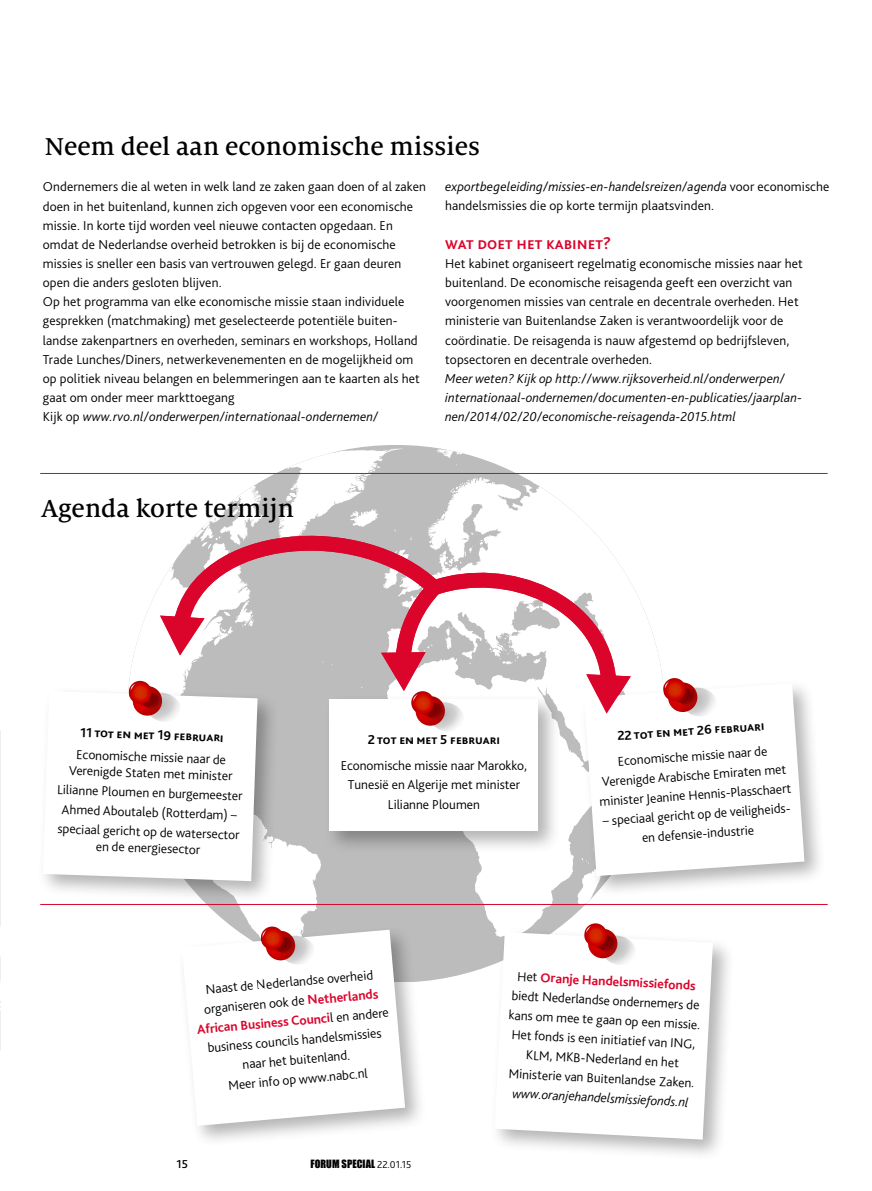
<style>
.page{position:relative;width:872px;height:1191px;background:#fff}
.page>*{position:absolute;margin:0;border:0;box-sizing:border-box;transform-origin:0 0}
.t1{font:500 27px "Milo Serif Pro";color:#000}
.t2{font:500 18px "Bliss 2";color:#db052c}
.t3{font:300 13.5px/19.2px "Bliss 2";letter-spacing:.01em;color:#000;text-align:center}
.t4{font:italic 300 13.5px/19.2px "Bliss 2";letter-spacing:.01em;color:#000}
.t5{font:700 13.5px "Bliss 2";color:#000}
.t6{font:500 12px "Bliss 2";color:#000}
.t7{font:10.5px "Impact";letter-spacing:.005em;color:#000}
.s1{font-style:italic}
.s2{font-weight:700;color:#db052c}
.s3{font-family:"Bliss 2";font-weight:300}
</style>
<div class="page">
<svg style="left:205px;top:448px;width:456px;height:510px"></svg>
<svg style="left:452px;top:448px;width:21px;height:3px"></svg>
<hr style="left:40px;top:904px;width:787px;height:1px;background:#db052c">
<hr style="left:40px;top:473px;width:787px;height:1px;background:#db052c">
<div style="left:38px;top:686px;width:242px;height:217px;background:#000;opacity:.3"></div>
<div style="left:579px;top:678px;width:247px;height:220px;background:#000;opacity:.3"></div>
<svg style="left:631px;top:683px;width:173px;height:193px"></svg>
<svg style="left:661px;top:669px;width:58px;height:69px"></svg>
<div style="left:489px;top:927px;width:246px;height:234px;background:#000;opacity:.3"></div>
<svg style="left:494px;top:932px;width:219px;height:207px"></svg>
<svg style="left:581px;top:903px;width:57px;height:82px"></svg>
<div style="left:177px;top:924px;width:250px;height:223px;background:#000;opacity:.3"></div>
<svg style="left:182px;top:929px;width:223px;height:196px"></svg>
<svg style="left:258px;top:903px;width:59px;height:84px"></svg>
<svg style="left:43px;top:518px;width:588px;height:363px"></svg>
<h1 class="t1" style="left:45px;top:131px;width:437px">Neem deel aan economische missies</h1>
<p class="t3" style="left:43px;top:177px;width:385px;text-align:left">Ondernemers die al weten in welk land ze zaken gaan doen of al zaken doen in het buitenland, kunnen zich opgeven voor een economische missie. In korte tijd worden veel nieuwe contacten opgedaan. En omdat de Nederlandse overheid betrokken is bij de economische missies is sneller een basis van vertrouwen gelegd. Er gaan deuren open die anders gesloten blijven.<br>Op het programma van elke economische missie staan individuele gesprekken (matchmaking) met geselecteerde potentiële buiten&shy;landse zakenpartners en overheden, seminars en workshops, Holland Trade Lunches/Diners, netwerkevenementen en de mogelijkheid om op politiek niveau belangen en belemmeringen aan te kaarten als het gaat om onder meer markttoegang<br>Kijk op <span class="s1">www.rvo.nl/onderwerpen/internationaal-ondernemen/</span></p>
<p class="t3" style="left:445px;top:177px;width:386px;text-align:left"><span class="s1">exportbegeleiding/missies-en-handelsreizen/agenda</span> voor economische handelsmissies die op korte termijn plaatsvinden.</p>
<h2 class="t2" style="left:445px;top:232px;width:168px">wat doet het kabinet?</h2>
<p class="t3" style="left:445px;top:253px;width:359px;text-align:left">Het kabinet organiseert regelmatig economische missies naar het buitenland. De economische reisagenda geeft een overzicht van voorgenomen missies van centrale en decentrale overheden. Het ministerie van Buitenlandse Zaken is verantwoordelijk voor de coördinatie. De reisagenda is nauw afgestemd op bedrijfsleven, topsectoren en decentrale overheden.</p>
<p class="t4" style="left:445px;top:368px;width:358px">Meer weten? Kijk op http://www.rijksoverheid.nl/onderwerpen/ internationaal-ondernemen/documenten-en-publicaties/jaarplan&shy;nen/2014/02/20/economische-reisagenda-2015.html</p>
<h1 class="t1" style="left:41px;top:493px;width:254px">Agenda korte termijn</h1>
<p class="t5" style="left:81px;top:724px;width:145px;rotate:2deg">11 tot en met 19 februari</p>
<p class="t3" style="left:70px;top:745px;width:165px;line-height:16.2px;rotate:2deg">Economische missie naar de<br>Verenigde Staten met minister</p>
<p class="t3" style="left:58px;top:779px;width:187px;text-align:left;rotate:2deg">Lilianne Ploumen en burgemeester<br>Ahmed Aboutaleb (Rotterdam) – speciaal gericht op de watersector</p>
<p class="t3" style="left:96px;top:836px;width:106px;rotate:2deg">en de energiesector</p>
<p class="t5" style="left:368px;top:731px;width:134px">2 tot en met 5 februari</p>
<p class="t3" style="left:341px;top:755px;width:188px">Economische missie naar Marokko,<br>Tunesië en Algerije met minister<br>Lilianne Ploumen</p>
<p class="t5" style="left:617px;top:727px;width:149px;rotate:-4deg">22 tot en met 26 februari</p>
<p class="t3" style="left:596px;top:752px;width:193px;rotate:-4deg">Economische missie naar de<br>Verenigde Arabische Emiraten met minister Jeanine Hennis-Plasschaert</p>
<p class="t3" style="left:602px;top:811px;width:192px;rotate:-4deg">– speciaal gericht op de veiligheids&shy;en defensie-industrie</p>
<p class="t3" style="left:193px;top:980px;width:194px;rotate:-5deg">Naast de Nederlandse overheid organiseren ook de <span class="s2">Netherlands<br>African Business Counci</span>l en andere business councils handelsmissies naar het buitenland.<br>Meer info op www.nabc.nl</p>
<p class="t6" style="left:176px;top:1156px;width:13px">15</p>
<p class="t7" style="left:310px;top:1155px;width:102px">FORUM SPECIAL <span class="s3">22.01.15</span></p>
<p class="t3" style="left:511px;top:965px;width:193px;rotate:3deg">Het <span class="s2">Oranje Handelsm issiefonds </span>biedt Nederlandse ondernemers de kans om mee te gaan op een missie.<br>Het fonds is een initiatief van ING,<br>KLM, MKB-Nederland en het<br>Ministerie van Buitenlandse Zaken.</p>
<p class="t4" style="left:513px;top:1083px;width:178px;rotate:3deg">www.oranjehandelsmissiefonds.nl</p>
</div>
